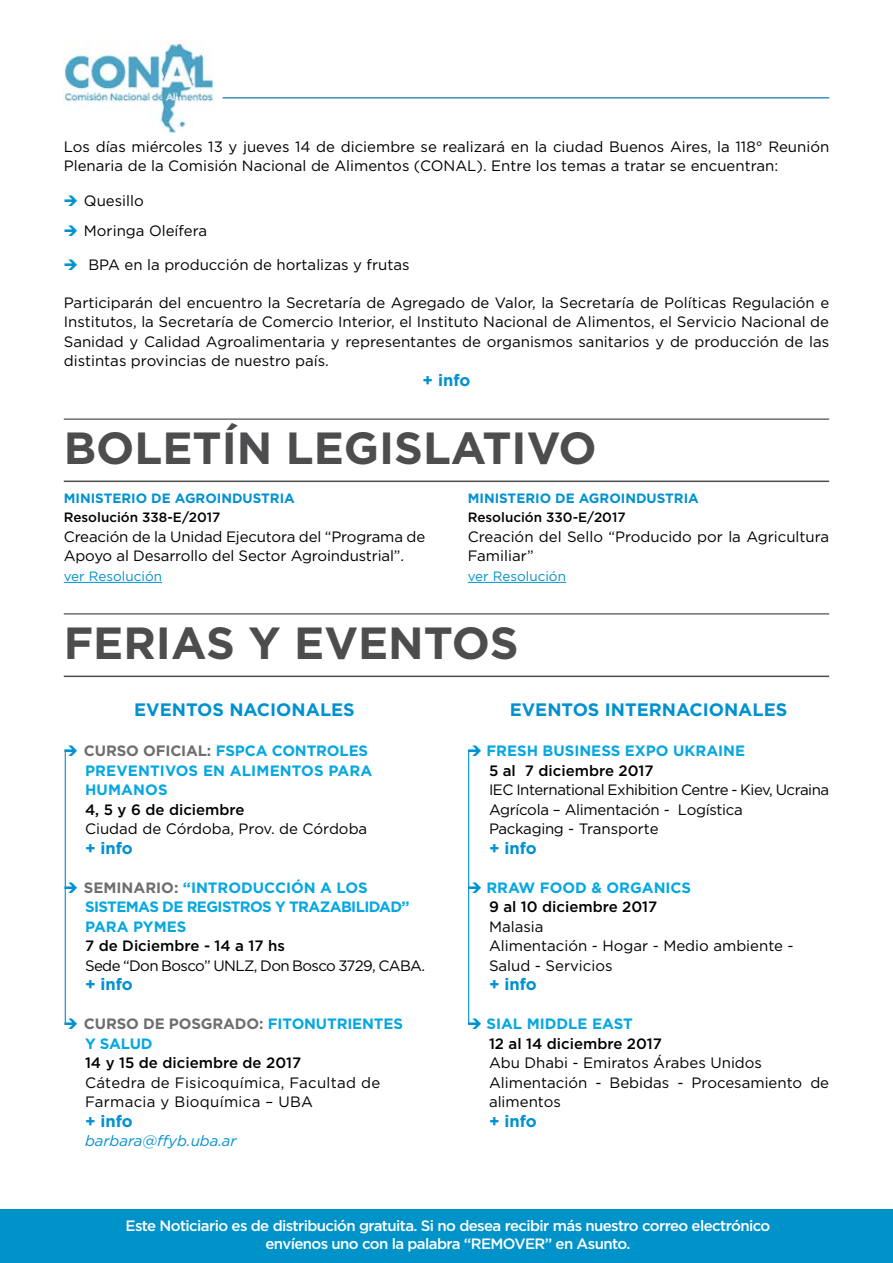
<style>
.page{position:relative;width:893px;height:1263px;background:#fff}
.page>*{position:absolute;margin:0;border:0;box-sizing:border-box;transform-origin:0 0}
.t1{font:700 45px "Gotham";color:#4d4d4f}
.t2{font:700 18px "Gotham";color:#0091d1}
.t3{font:700 16.5px "Gotham";color:#0091d1}
.t4{font:15px/19.5px "Gotham";color:#000}
.t5{font:500 15px/18px "Gotham";letter-spacing:-.04em;color:#fff}
.t6{font:500 15px "Gotham";color:#000}
.t7{font:15px/19.5px "Gotham";letter-spacing:-.03em;color:#000}
.t8{font:700 15px/19.5px "Gotham";letter-spacing:-.01em;color:#06a7e0}
.t9{font:700 15px/19.5px "Gotham";letter-spacing:-.04em;color:#06a7e0}
.t10{font:15px/19.5px "Gotham";letter-spacing:.02em;color:#000}
.t11{font:700 15px/19.5px "Gotham";letter-spacing:.01em;color:#06a7e0}
.t12{font:15px "Gotham";letter-spacing:-.04em;color:#000}
.t13{font:italic 15px "Gotham";color:#0091d1}
.t14{font:700 15px "Gotham";color:#6d6e71}
.t15{font:700 13.5px "Gotham";color:#0091d1}
.t16{font:500 13.5px "Gotham";color:#000}
.t17{font:13.5px "Gotham";color:#0093c9}
.s1{font-family:"Travelcons";font-size:12px;color:#0091d1}
.s2{font-family:"Travelcons";font-weight:400;font-size:12px;color:#0091d1}
.s3{color:#6d6e71}
</style>
<div class="page">
<hr style="left:64px;top:481px;width:765px;height:1px;background:#4d4d4f">
<hr style="left:64px;top:582px;width:98px;height:1px;background:#0093c9">
<hr style="left:468px;top:582px;width:98px;height:1px;background:#0093c9">
<hr style="left:64px;top:676px;width:765px;height:1px;background:#4d4d4f">
<hr style="left:64px;top:418px;width:765px;height:2px;background:#6d6e71">
<hr style="left:64px;top:613px;width:765px;height:2px;background:#6d6e71">
<div style="left:0;top:1209px;width:893px;height:54px;background:#0093c9"></div>
<hr style="left:468px;top:749px;width:1px;height:276px;background:#0091d1">
<hr style="left:65px;top:749px;width:1px;height:276px;background:#0091d1">
<img style="left:64px;top:41px;width:150px;height:92px">
<hr style="left:223px;top:97px;width:606px;height:2px;background:#3e93bb">
<p class="t4" style="left:64px;top:136px;width:767px">Los días miércoles 13 y jueves 14 de diciembre se realizará en la ciudad Buenos Aires, la 118° Reunión<br>Plenaria de la Comisión Nacional de Alimentos (CONAL). Entre los temas a tratar se encuentran:</p>
<p class="t4" style="left:64px;top:185px;width:145px;line-height:30px"><span class="s1">1</span> Quesillo<br><span class="s1">1</span> Moringa Oleífera</p>
<p class="t4" style="left:64px;top:255px;width:347px"><span class="s1">1</span> BPA en la producción de hortalizas y frutas</p>
<p class="t4" style="left:64px;top:292px;width:767px;text-align:justify">Participarán del encuentro la Secretaría de Agregado de Valor, la Secretaría de Políticas Regulación e Institutos, la Secretaría de Comercio Interior, el Instituto Nacional de Alimentos, el Servicio Nacional de Sanidad y Calidad Agroalimentaria y representantes de organismos sanitarios y de producción de las distintas provincias de nuestro país.</p>
<p class="t3" style="left:423px;top:369px;width:49px">+ INFO</p>
<h1 class="t1" style="left:64px;top:418px;width:534px">BOLETÍN LEGISLATIVO</h1>
<p class="t15" style="left:64px;top:489px;width:233px">MINISTERIO DE AGROINDUSTRIA</p>
<p class="t16" style="left:64px;top:508px;width:158px">Resolución 338-E/2017</p>
<p class="t4" style="left:64px;top:526px;width:363px">Creación de la Unidad Ejecutora del “Programa de<br>Apoyo al Desarrollo del Sector Agroindustrial”.</p>
<p class="t17" style="left:64px;top:567px;width:100px">ver Resolución</p>
<p class="t15" style="left:468px;top:489px;width:233px">MINISTERIO DE AGROINDUSTRIA</p>
<p class="t16" style="left:468px;top:508px;width:159px">Resolución 330-E/2017</p>
<p class="t4" style="left:468px;top:526px;width:363px">Creación del Sello “Producido por la Agricultura<br>Familiar”</p>
<p class="t17" style="left:468px;top:567px;width:100px">ver Resolución</p>
<h1 class="t1" style="left:64px;top:613px;width:456px">FERIAS Y EVENTOS</h1>
<p class="t2" style="left:134px;top:698px;width:222px">EVENTOS NACIONALES</p>
<p class="t14" style="left:64px;top:741px;width:43px"><span class="s2">1</span> CURSO</p>
<p class="t14" style="left:143px;top:741px;width:22px">OFICIAL</p>
<p class="t11" style="left:85px;top:741px;width:289px;text-indent:122px"><span class="s3">:</span> FSPCA CONTROLES<br>PREVENTIVOS EN ALIMENTOS PARA<br>HUMANOS</p>
<p class="t6" style="left:85px;top:799px;width:161px">4, 5 y 6 de diciembre</p>
<p class="t4" style="left:85px;top:819px;width:284px">Ciudad de Córdoba, Prov. de Córdoba</p>
<p class="t3" style="left:85px;top:837px;width:49px">+ INFO</p>
<p class="t9" style="left:85px;top:877px;width:326px;text-indent:-21px"><span class="s2">1</span> <span class="s3">SEMINARIO:</span> “INTRODUCCIÓN A LOS<br>SISTEMAS DE REGISTROS Y TRAZABILIDAD”<br>PARA PYMES</p>
<p class="t6" style="left:85px;top:936px;width:201px">7 de Diciembre - 14 a 17 hs</p>
<p class="t12" style="left:85px;top:956px;width:342px">Sede “Don Bosco” UNLZ, Don Bosco 3729, CABA.</p>
<p class="t3" style="left:85px;top:973px;width:49px">+ INFO</p>
<p class="t8" style="left:85px;top:1014px;width:319px;text-indent:-21px"><span class="s2">1</span> <span class="s3">CURSO DE POSGRADO:</span> FITONUTRIENTES<br>Y SALUD</p>
<p class="t6" style="left:85px;top:1053px;width:218px">14 y 15 de diciembre de 2017</p>
<p class="t10" style="left:85px;top:1072px;width:297px">Cátedra de Fisicoquímica, Facultad de<br>Farmacia y Bioquímica – UBA</p>
<p class="t3" style="left:85px;top:1110px;width:49px">+ INFO</p>
<p class="t13" style="left:85px;top:1131px;width:153px">barbara@ffyb.uba.ar</p>
<p class="t2" style="left:510px;top:698px;width:279px">EVENTOS INTERNACIONALES</p>
<p class="t8" style="left:468px;top:741px;width:40px"><span class="s2">1</span> FRESH</p>
<p class="t8" style="left:543px;top:741px;width:22px">BUSINESS</p>
<p class="t8" style="left:625px;top:741px;width:82px">EXPO UKRAINE</p>
<p class="t6" style="left:489px;top:760px;width:166px">5 al 7 diciembre 2017</p>
<p class="t7" style="left:489px;top:780px;width:342px">IEC International Exhibition Centre - Kiev, Ucraina<br>Agrícola – Alimentación - Logística<br>Packaging - Transporte</p>
<p class="t3" style="left:489px;top:837px;width:49px">+ INFO</p>
<p class="t8" style="left:468px;top:877px;width:95px"><span class="s2">1</span> RRAW FOOD</p>
<p class="t8" style="left:591px;top:877px;width:39px">&amp; ORGANICS</p>
<p class="t6" style="left:489px;top:897px;width:170px">9 al 10 diciembre 2017</p>
<p class="t4" style="left:489px;top:916px;width:306px">Malasia<br>Alimentación - Hogar - Medio ambiente -<br>Salud - Servicios</p>
<p class="t3" style="left:489px;top:973px;width:49px">+ INFO</p>
<p class="t8" style="left:468px;top:1014px;width:83px"><span class="s2">1</span> SIAL MIDDLE</p>
<p class="t8" style="left:592px;top:1014px;width:22px">EAST</p>
<p class="t6" style="left:489px;top:1033px;width:174px">12 al 14 diciembre 2017</p>
<p class="t4" style="left:489px;top:1053px;width:342px">Abu Dhabi - Emiratos Árabes Unidos<br>Alimentación - Bebidas - Procesamiento de alimentos</p>
<p class="t3" style="left:489px;top:1110px;width:49px">+ INFO</p>
<p class="t5" style="left:265px;top:1216px;width:506px;text-indent:-140px">Este Noticiario es de distribución gratuita. Si no desea recibir más nuestro correo electrónico envíenos uno con la palabra “REMOVER</p>
<p class="t5" style="left:545px;top:1234px;width:87px">” en Asunto.</p>
</div>
